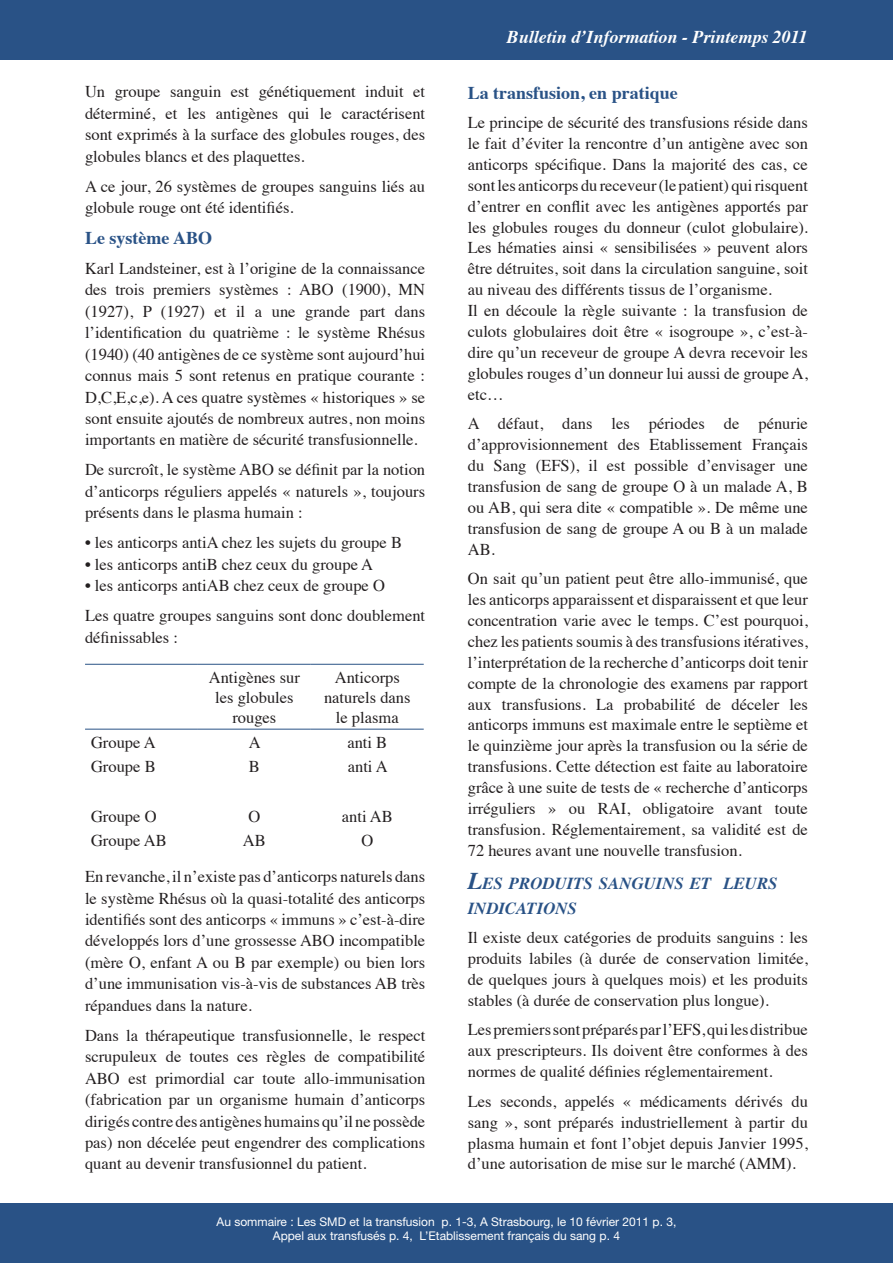
<style>
.page{position:relative;width:893px;height:1263px;background:#fff}
.page>*{position:absolute;margin:0;border:0;box-sizing:border-box;transform-origin:0 0}
.t1{font:700 18px "Times";color:#295286}
.t2{font:italic 700 18px "Times";color:#fff}
.t3{font:italic 700 16.8px/24.6px "Times";color:#295286}
.t4{font:16.5px/20.9px "Times";color:#231f20;text-align:justify}
.t5{font:12px/14.4px "Helvetica Neue LT Std";color:#fff;text-align:center}
.s1{font-size:24px}
</style>
<div class="page">
<div style="left:0;top:0;width:893px;height:60px;background:#295286"></div>
<hr style="left:85px;top:664px;width:113px;height:1px;background:#295286">
<hr style="left:198px;top:664px;width:113px;height:1px;background:#295286">
<hr style="left:311px;top:664px;width:113px;height:1px;background:#295286">
<hr style="left:85px;top:729px;width:113px;height:1px;background:#295286">
<hr style="left:198px;top:729px;width:113px;height:1px;background:#295286">
<hr style="left:311px;top:729px;width:113px;height:1px;background:#295286">
<div style="left:0;top:1203px;width:893px;height:60px;background:#295286"></div>
<p class="t4" style="left:85px;top:80px;width:342px;line-height:21.5px">Un groupe sanguin est génétiquement induit et déterminé, et les antigènes qui le caractérisent sont exprimés à la surface des globules rouges, des globules blancs et des plaquettes.</p>
<p class="t4" style="left:85px;top:174px;width:342px;line-height:21.5px">A ce jour, 26 systèmes de groupes sanguins liés au globule rouge ont été identifiés.</p>
<p class="t1" style="left:85px;top:221px;width:128px">Le système ABO</p>
<p class="t4" style="left:85px;top:256px;width:342px;line-height:21.5px">Karl Landsteiner, est à l’origine de la connaissance des trois premiers systèmes : ABO (1900), MN (1927), P (1927) et il a une grande part dans l’identification du quatrième : le système Rhésus (1940) (40 antigènes de ce système sont aujourd’hui connus mais 5 sont retenus en pratique courante :<br>D,C,E,c,e). A ces quatre systèmes « historiques » se sont ensuite ajoutés de nombreux autres, non moins importants en matière de sécurité transfusionnelle.</p>
<p class="t4" style="left:85px;top:458px;width:342px;line-height:21.5px">De surcroît, le système ABO se définit par la notion d’anticorps réguliers appelés « naturels », toujours présents dans le plasma humain :</p>
<p class="t4" style="left:85px;top:531px;width:318px">• les anticorps antiA chez les sujets du groupe B</p>
<p class="t4" style="left:85px;top:552px;width:290px">• les anticorps antiB chez ceux du groupe A</p>
<p class="t4" style="left:85px;top:569px;width:342px;line-height:30px">• les anticorps antiAB chez ceux de groupe O<br>Les quatre groupes sanguins sont donc doublement</p>
<p class="t4" style="left:85px;top:625px;width:95px">définissables :</p>
<p class="t4" style="left:209px;top:665px;width:93px;line-height:20.2px;text-align:center">Antigènes sur les globules rouges</p>
<p class="t4" style="left:324px;top:665px;width:88px;line-height:20.2px;text-align:center">Anticorps naturels dans le plasma</p>
<p class="t4" style="left:91px;top:730px;width:66px">Groupe A</p>
<p class="t4" style="left:249px;top:730px;width:13px">A</p>
<p class="t4" style="left:347px;top:730px;width:41px">anti B</p>
<p class="t4" style="left:91px;top:754px;width:66px">Groupe B</p>
<p class="t4" style="left:249px;top:754px;width:13px">B</p>
<p class="t4" style="left:348px;top:754px;width:41px">anti A</p>
<p class="t4" style="left:91px;top:804px;width:67px">Groupe O</p>
<p class="t4" style="left:248px;top:804px;width:13px">O</p>
<p class="t4" style="left:342px;top:804px;width:52px">anti AB</p>
<p class="t4" style="left:91px;top:829px;width:77px">Groupe AB</p>
<p class="t4" style="left:243px;top:829px;width:24px">AB</p>
<p class="t4" style="left:85px;top:821px;width:342px;line-height:36px;text-indent:276px">O<br>En revanche, il n’existe pas d’anticorps naturels dans</p>
<p class="t4" style="left:85px;top:886px;width:342px;line-height:21.5px">le système Rhésus où la quasi-totalité des anticorps identifiés sont des anticorps « immuns » c’est-à-dire développés lors d’une grossesse ABO incompatible (mère O, enfant A ou B par exemple) ou bien lors d’une immunisation vis-à-vis de substances AB très répandues dans la nature.</p>
<p class="t4" style="left:85px;top:1023px;width:342px;line-height:21.5px">Dans la thérapeutique transfusionnelle, le respect scrupuleux de toutes ces règles de compatibilité ABO est primordial car toute allo-immunisation (fabrication par un organisme humain d’anticorps dirigés contre des antigènes humains qu’il ne possède pas) non décelée peut engendrer des complications quant au devenir transfusionnel du patient.</p>
<p class="t2" style="left:507px;top:20px;width:303px">Bulletin d’Information - Printemps 2011</p>
<p class="t1" style="left:468px;top:75px;width:212px">La transfusion, en pratique</p>
<p class="t4" style="left:468px;top:111px;width:342px;text-align:left">Le principe de sécurité des transfusions réside dans le fait d’éviter la rencontre d’un antigène avec son anticorps spécifique. Dans la majorité des cas, ce sont les anticorps du receveur (le patient) qui risquent d’entrer en conflit avec les antigènes apportés par les globules rouges du donneur (culot globulaire).<br>Les hématies ainsi « sensibilisées » peuvent alors être détruites, soit dans la circulation sanguine, soit au niveau des différents tissus de l’organisme.<br>Il en découle la règle suivante : la transfusion de culots globulaires doit être « isogroupe », c’est-à&shy;dire qu’un receveur de groupe A devra recevoir les globules rouges d’un donneur lui aussi de groupe A, etc…</p>
<p class="t4" style="left:468px;top:412px;width:342px">A défaut, dans les périodes de pénurie d’approvisionnement des Etablissement Français du Sang (EFS), il est possible d’envisager une transfusion de sang de groupe O à un malade A, B ou AB, qui sera dite « compatible ». De même une transfusion de sang de groupe A ou B à un malade AB.</p>
<p class="t4" style="left:468px;top:567px;width:342px">On sait qu’un patient peut être allo-immunisé, que les anticorps apparaissent et disparaissent et que leur concentration varie avec le temps. C’est pourquoi, chez les patients soumis à des transfusions itératives, l’interprétation de la recherche d’anticorps doit tenir compte de la chronologie des examens par rapport aux transfusions. La probabilité de déceler les anticorps immuns est maximale entre le septième et le quinzième jour après la transfusion ou la série de transfusions. Cette détection est faite au laboratoire grâce à une suite de tests de « recherche d’anticorps irréguliers » ou RAI, obligatoire avant toute transfusion. Réglementairement, sa validité est de 72 heures avant une nouvelle transfusion.</p>
<p class="t3" style="left:468px;top:870px;width:311px"><span class="s1">L</span>ES PRODUITS SANGUINS ET LEURS<br>INDICATIONS</p>
<p class="t4" style="left:468px;top:926px;width:342px">Il existe deux catégories de produits sanguins : les produits labiles (à durée de conservation limitée, de quelques jours à quelques mois) et les produits stables (à durée de conservation plus longue).</p>
<p class="t4" style="left:468px;top:1018px;width:342px">Les premiers sont préparés par l’EFS, qui les distribue aux prescripteurs. Ils doivent être conformes à des normes de qualité définies réglementairement.</p>
<p class="t4" style="left:468px;top:1089px;width:342px">Les seconds, appelés « médicaments dérivés du sang », sont préparés industriellement à partir du plasma humain et font l’objet depuis Janvier 1995, d’une autorisation de mise sur le marché (AMM).</p>
<p class="t5" style="left:217px;top:1214px;width:461px">Au sommaire : Les SMD et la transfusion p. 1-3, A Strasbourg, le 10 février 2011 p. 3,<br>Appel aux transfusés p. 4, L’Etablissement français du sang p. 4</p>
</div>
